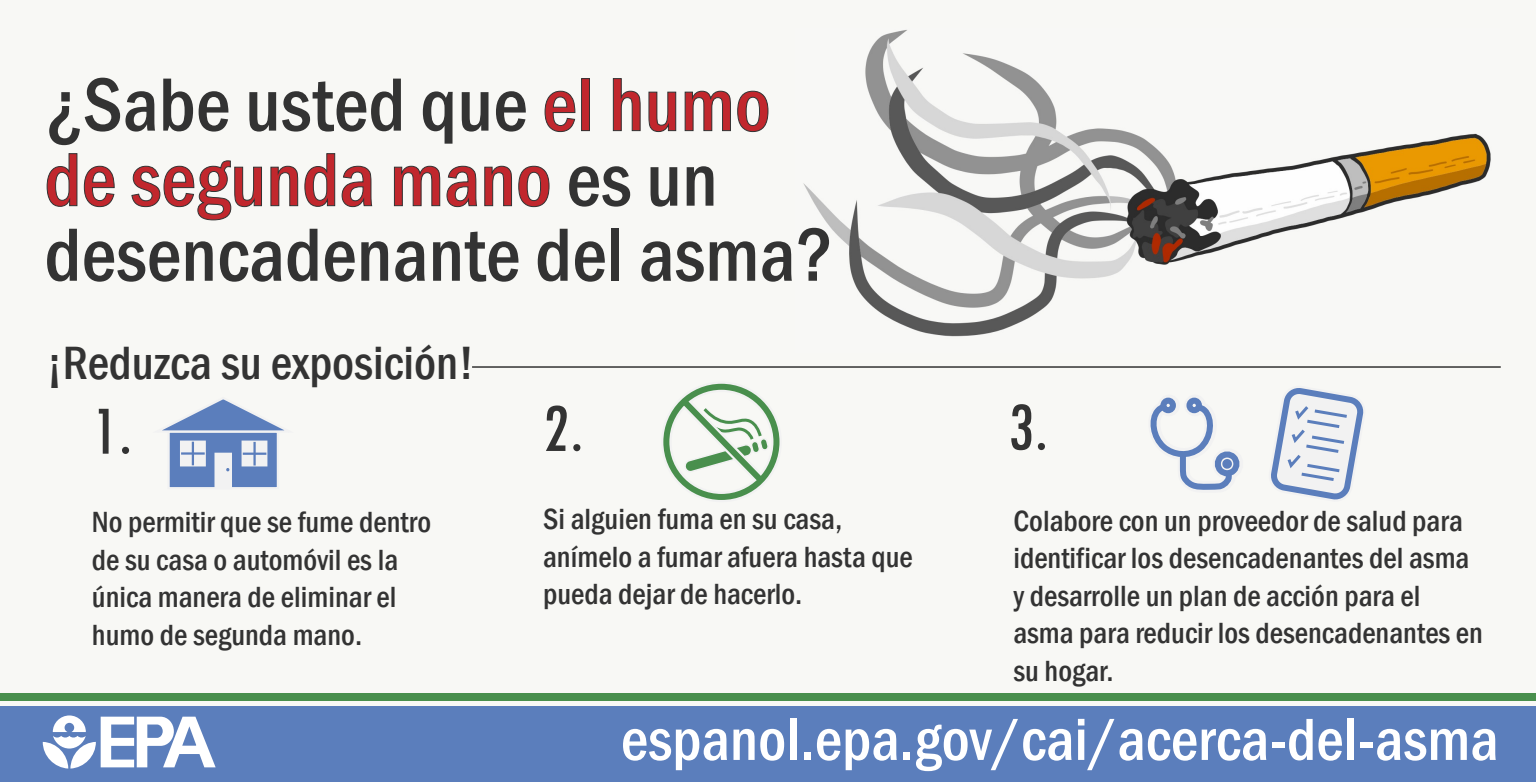
<style>
.page{position:relative;width:1536px;height:782px;background:#fff}
.page>*{position:absolute;margin:0;border:0;box-sizing:border-box;transform-origin:0 0}
.t1{font:500 condensed 78px/75px "Franklin Gothic";color:#333}
.t2{font:condensed 72px "Tw Cen";color:#333}
.t3{font:500 condensed 61.5px "Franklin Gothic";color:#fff}
.t4{font:500 condensed 48px "Franklin Gothic";color:#333}
.t5{font:500 condensed 30px/37.5px "Franklin Gothic";color:#333}
.s1{color:#c1272d}
</style>
<div class="page">
<div style="left:0;top:0;width:1536px;height:706px;background:#f8f8f5"></div>
<div style="left:0;top:692px;width:1536px;height:8px;background:#498f4d"></div>
<div style="left:661px;top:381px;width:121px;height:121px;border:10px solid #f2f2f2;border-radius:50%"></div>
<svg style="left:669px;top:386px;width:107px;height:109px"></svg>
<div style="left:663px;top:384px;width:116px;height:116px;border:6px solid #498f4d;border-radius:50%"></div>
<img style="left:803px;top:30px;width:688px;height:307px">
<hr style="left:472px;top:366px;width:1029px;height:2px;background:#333">
<svg style="left:544px;top:90px;width:32px;height:42px"></svg>
<div style="left:581px;top:78px;width:9px;height:53px;border:1px solid #333"></div>
<svg style="left:613px;top:78px;width:28px;height:53px"></svg>
<svg style="left:648px;top:91px;width:28px;height:41px"></svg>
<svg style="left:684px;top:90px;width:47px;height:41px"></svg>
<svg style="left:737px;top:90px;width:32px;height:42px"></svg>
<svg style="left:46px;top:153px;width:32px;height:54px"></svg>
<svg style="left:84px;top:165px;width:31px;height:42px"></svg>
<svg style="left:131px;top:160px;width:131px;height:61px"></svg>
<svg style="left:270px;top:165px;width:28px;height:41px"></svg>
<svg style="left:304px;top:153px;width:31px;height:54px"></svg>
<svg style="left:341px;top:165px;width:32px;height:42px"></svg>
<svg style="left:394px;top:165px;width:83px;height:42px"></svg>
<svg style="left:484px;top:165px;width:28px;height:41px"></svg>
<svg style="left:518px;top:165px;width:32px;height:42px"></svg>
<div style="left:167px;top:430px;width:112px;height:59px;background:#5b7ebc;border:2px solid #f2f2f2"></div>
<svg style="left:162px;top:399px;width:123px;height:34px"></svg>
<div style="left:215px;top:452px;width:17px;height:37px;background:#f2f2f2"></div>
<div style="left:180px;top:440px;width:26px;height:26px;background:#f2f2f2;border:2px solid #f2f2f2"></div>
<div style="left:242px;top:440px;width:25px;height:26px;background:#f2f2f2;border:2px solid #f2f2f2"></div>
<hr style="left:192px;top:441px;width:2px;height:24px;background:#5b7ebc">
<hr style="left:181px;top:452px;width:24px;height:2px;background:#5b7ebc">
<hr style="left:253px;top:442px;width:3px;height:23px;background:#5b7ebc">
<hr style="left:243px;top:452px;width:23px;height:3px;background:#5b7ebc">
<div style="left:0;top:706px;width:1536px;height:76px;background:#5b7ebc"></div>
<svg style="left:43px;top:715px;width:173px;height:53px"></svg>
<svg style="left:1150px;top:397px;width:90px;height:93px"></svg>
<svg style="left:1271px;top:388px;width:93px;height:112px"></svg>
<h1 class="t1" style="left:44px;top:66px;width:791px">¿Sabe usted que <span class="s1">el humo de segunda mano</span> es un desencadenante del asma?</h1>
<h3 class="t4" style="left:47px;top:331px;width:429px">¡Reduzca su exposición!</h3>
<h2 class="t2" style="left:92px;top:387px;width:41px">1.</h2>
<p class="t5" style="left:92px;top:503px;width:341px">No permitir que se fume dentro de su casa o automóvil es la única manera de eliminar el humo de segunda mano.</p>
<h2 class="t2" style="left:543px;top:385px;width:41px">2.</h2>
<h2 class="t2" style="left:1008px;top:384px;width:41px">3.</h2>
<p class="t5" style="left:543px;top:500px;width:371px">Si alguien fuma en su casa, anímelo a fumar afuera hasta que pueda dejar de hacerlo.</p>
<p class="t5" style="left:1013px;top:502px;width:471px">Colabore con un proveedor de salud para identificar los desencadenantes del asma y desarrolle un plan de acción para el asma para reducir los desencadenantes en su hogar.</p>
<h3 class="t3" style="left:621px;top:699px;width:879px">espanol.epa.gov/cai/acerca-del-asma</h3>
</div>
